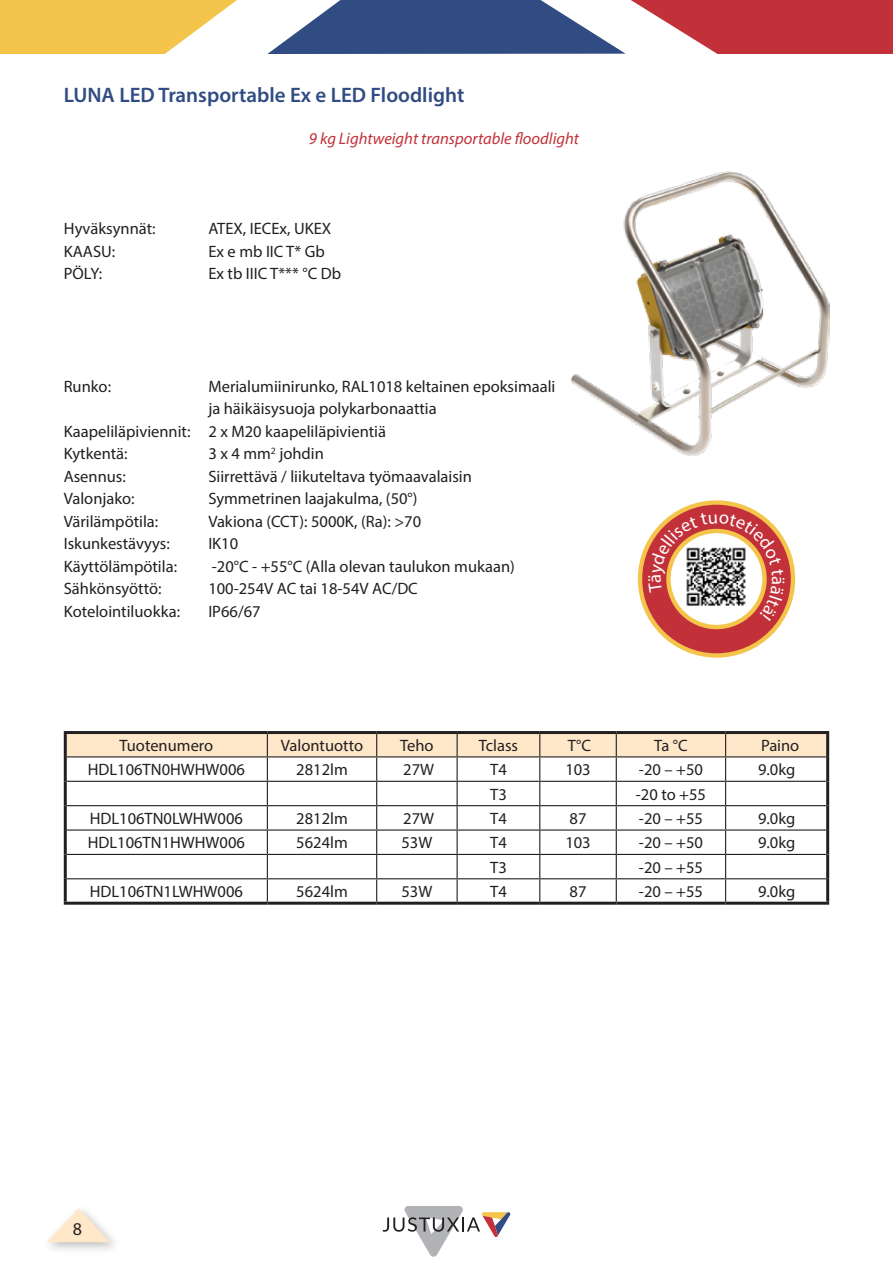
<style>
.page{position:relative;width:893px;height:1263px;background:#fff}
.page>*{position:absolute;margin:0;border:0;box-sizing:border-box;transform-origin:0 0}
.t1{font:600 21px "Myriad Pro";color:#314c83}
.t2{font:18px "Myriad Pro";color:#231f20}
.t3{font:16.5px "Myriad Pro";color:#231f20}
.t4{font:italic 16.5px "Myriad Pro";color:#c2313a}
</style>
<div class="page">
<svg style="left:0;top:0;width:237px;height:54px;background:#f6cc65"></svg>
<svg style="left:383px;top:1206px;width:127px;height:50px"></svg>
<svg style="left:267px;top:0;width:626px;height:54px"></svg>
<div style="left:42px;top:1203px;width:79px;height:51px;background:#231f20;opacity:.3"></div>
<svg style="left:47px;top:1208px;width:64px;height:34px"></svg>
<hr style="left:267px;top:731px;width:110px;height:3px;background:#231f20">
<hr style="left:377px;top:731px;width:80px;height:3px;background:#231f20">
<hr style="left:457px;top:731px;width:83px;height:3px;background:#231f20">
<hr style="left:540px;top:731px;width:76px;height:3px;background:#231f20">
<hr style="left:616px;top:731px;width:110px;height:3px;background:#231f20">
<hr style="left:726px;top:731px;width:103px;height:3px;background:#231f20">
<hr style="left:826px;top:734px;width:3px;height:23px;background:#231f20">
<hr style="left:826px;top:757px;width:3px;height:24px;background:#231f20">
<hr style="left:826px;top:781px;width:3px;height:25px;background:#231f20">
<hr style="left:826px;top:806px;width:3px;height:24px;background:#231f20">
<hr style="left:826px;top:830px;width:3px;height:24px;background:#231f20">
<hr style="left:826px;top:854px;width:3px;height:25px;background:#231f20">
<hr style="left:826px;top:879px;width:3px;height:23px;background:#231f20">
<hr style="left:267px;top:902px;width:110px;height:3px;background:#231f20">
<hr style="left:377px;top:902px;width:80px;height:3px;background:#231f20">
<hr style="left:457px;top:902px;width:83px;height:3px;background:#231f20">
<hr style="left:540px;top:902px;width:76px;height:3px;background:#231f20">
<hr style="left:616px;top:902px;width:110px;height:3px;background:#231f20">
<hr style="left:726px;top:902px;width:103px;height:3px;background:#231f20">
<hr style="left:64px;top:731px;width:203px;height:3px;background:#231f20">
<hr style="left:64px;top:734px;width:3px;height:23px;background:#231f20">
<hr style="left:64px;top:757px;width:3px;height:24px;background:#231f20">
<hr style="left:64px;top:781px;width:3px;height:25px;background:#231f20">
<hr style="left:64px;top:806px;width:3px;height:24px;background:#231f20">
<hr style="left:64px;top:830px;width:3px;height:24px;background:#231f20">
<hr style="left:64px;top:854px;width:3px;height:25px;background:#231f20">
<hr style="left:64px;top:879px;width:3px;height:23px;background:#231f20">
<hr style="left:64px;top:902px;width:203px;height:3px;background:#231f20">
<svg style="left:65px;top:732px;width:763px;height:170px"></svg>
<svg style="left:640px;top:502px;width:153px;height:153px;background:#cc4e41"></svg>
<div style="left:638px;top:500px;width:157px;height:158px;border:4px solid #f5c44b;border-radius:50%"></div>
<img style="left:571px;top:172px;width:258px;height:284px">
<svg style="left:648px;top:513px;width:136px;height:108px"></svg>
<p class="t1" style="left:64px;top:82px;width:402px">LUNA LED Transportable Ex e LED Floodlight</p>
<p class="t4" style="left:309px;top:128px;width:272px">9 kg Lightweight transportable floodlight</p>
<p class="t3" style="left:64px;top:218px;width:93px">Hyväksynnät:</p>
<p class="t3" style="left:208px;top:218px;width:124px">ATEX, IECEx, UKEX</p>
<p class="t3" style="left:64px;top:241px;width:53px">KAASU:</p>
<p class="t3" style="left:208px;top:241px;width:118px">Ex e mb IIC T* Gb</p>
<p class="t3" style="left:64px;top:263px;width:40px">PÖLY:</p>
<p class="t3" style="left:208px;top:263px;width:134px">Ex tb IIIC T*** °C Db</p>
<p class="t3" style="left:64px;top:376px;width:49px">Runko:</p>
<p class="t3" style="left:208px;top:376px;width:349px">Merialumiinirunko, RAL1018 keltainen epoksimaali</p>
<p class="t3" style="left:208px;top:398px;width:230px">ja häikäisysuoja polykarbonaattia</p>
<p class="t3" style="left:64px;top:421px;width:324px">Kaapeliläpiviennit: 2 x M20 kaapeliläpivientiä</p>
<p class="t3" style="left:64px;top:443px;width:65px">Kytkentä:</p>
<p class="t3" style="left:208px;top:443px;width:117px">3 x 4 mm<sup>2</sup> johdin</p>
<p class="t3" style="left:64px;top:466px;width:64px">Asennus:</p>
<p class="t3" style="left:208px;top:466px;width:265px">Siirrettävä / liikuteltava työmaavalaisin</p>
<p class="t3" style="left:64px;top:488px;width:72px">Valonjako:</p>
<p class="t3" style="left:208px;top:488px;width:211px">Symmetrinen laajakulma, (50°)</p>
<p class="t3" style="left:64px;top:511px;width:96px">Värilämpötila:</p>
<p class="t3" style="left:208px;top:511px;width:214px">Vakiona (CCT): 5000K, (Ra): &gt;70</p>
<p class="t3" style="left:64px;top:533px;width:108px">Iskunkestävyys:</p>
<p class="t3" style="left:208px;top:533px;width:31px">IK10</p>
<p class="t3" style="left:64px;top:556px;width:115px">Käyttölämpötila:</p>
<p class="t3" style="left:212px;top:556px;width:305px">-20°C - +55°C (Alla olevan taulukon mukaan)</p>
<p class="t3" style="left:64px;top:578px;width:99px">Sähkönsyöttö:</p>
<p class="t3" style="left:208px;top:578px;width:211px">100-254V AC tai 18-54V AC/DC</p>
<p class="t3" style="left:64px;top:601px;width:118px">Kotelointiluokka:</p>
<p class="t3" style="left:208px;top:601px;width:54px">IP66/67</p>
<p class="t3" style="left:119px;top:735px;width:95px">Tuotenumero</p>
<p class="t3" style="left:281px;top:735px;width:84px">Valontuotto</p>
<p class="t3" style="left:400px;top:735px;width:35px">Teho</p>
<p class="t3" style="left:479px;top:735px;width:41px">Tclass</p>
<p class="t3" style="left:568px;top:735px;width:25px">T°C</p>
<p class="t3" style="left:654px;top:735px;width:35px">Ta °C</p>
<p class="t3" style="left:761px;top:735px;width:40px">Paino</p>
<p class="t3" style="left:88px;top:759px;width:159px">HDL106TN0HWHW006</p>
<p class="t3" style="left:296px;top:759px;width:53px">2812lm</p>
<p class="t3" style="left:403px;top:759px;width:32px">27W</p>
<p class="t3" style="left:490px;top:759px;width:18px">T4</p>
<p class="t3" style="left:565px;top:759px;width:27px">103</p>
<p class="t3" style="left:639px;top:759px;width:66px">-20 – +50</p>
<p class="t3" style="left:758px;top:759px;width:39px">9.0kg</p>
<p class="t3" style="left:490px;top:784px;width:18px">T3</p>
<p class="t3" style="left:636px;top:784px;width:72px">-20 to +55</p>
<p class="t3" style="left:90px;top:808px;width:155px">HDL106TN0LWHW006</p>
<p class="t3" style="left:296px;top:808px;width:53px">2812lm</p>
<p class="t3" style="left:403px;top:808px;width:32px">27W</p>
<p class="t3" style="left:490px;top:808px;width:18px">T4</p>
<p class="t3" style="left:570px;top:808px;width:18px">87</p>
<p class="t3" style="left:639px;top:808px;width:66px">-20 – +55</p>
<p class="t3" style="left:758px;top:808px;width:39px">9.0kg</p>
<p class="t3" style="left:88px;top:833px;width:159px">HDL106TN1HWHW006</p>
<p class="t3" style="left:296px;top:833px;width:53px">5624lm</p>
<p class="t3" style="left:401px;top:833px;width:32px">53W</p>
<p class="t3" style="left:490px;top:833px;width:18px">T4</p>
<p class="t3" style="left:565px;top:833px;width:27px">103</p>
<p class="t3" style="left:639px;top:833px;width:66px">-20 – +50</p>
<p class="t3" style="left:758px;top:833px;width:39px">9.0kg</p>
<p class="t3" style="left:490px;top:857px;width:18px">T3</p>
<p class="t3" style="left:639px;top:857px;width:66px">-20 – +55</p>
<p class="t3" style="left:90px;top:881px;width:155px">HDL106TN1LWHW006</p>
<p class="t3" style="left:296px;top:881px;width:53px">5624lm</p>
<p class="t3" style="left:401px;top:881px;width:32px">53W</p>
<p class="t3" style="left:490px;top:881px;width:18px">T4</p>
<p class="t3" style="left:570px;top:881px;width:18px">87</p>
<p class="t3" style="left:639px;top:881px;width:66px">-20 – +55</p>
<p class="t3" style="left:758px;top:881px;width:39px">9.0kg</p>
<p class="t2" style="left:73px;top:1218px;width:11px">8</p>
</div>
